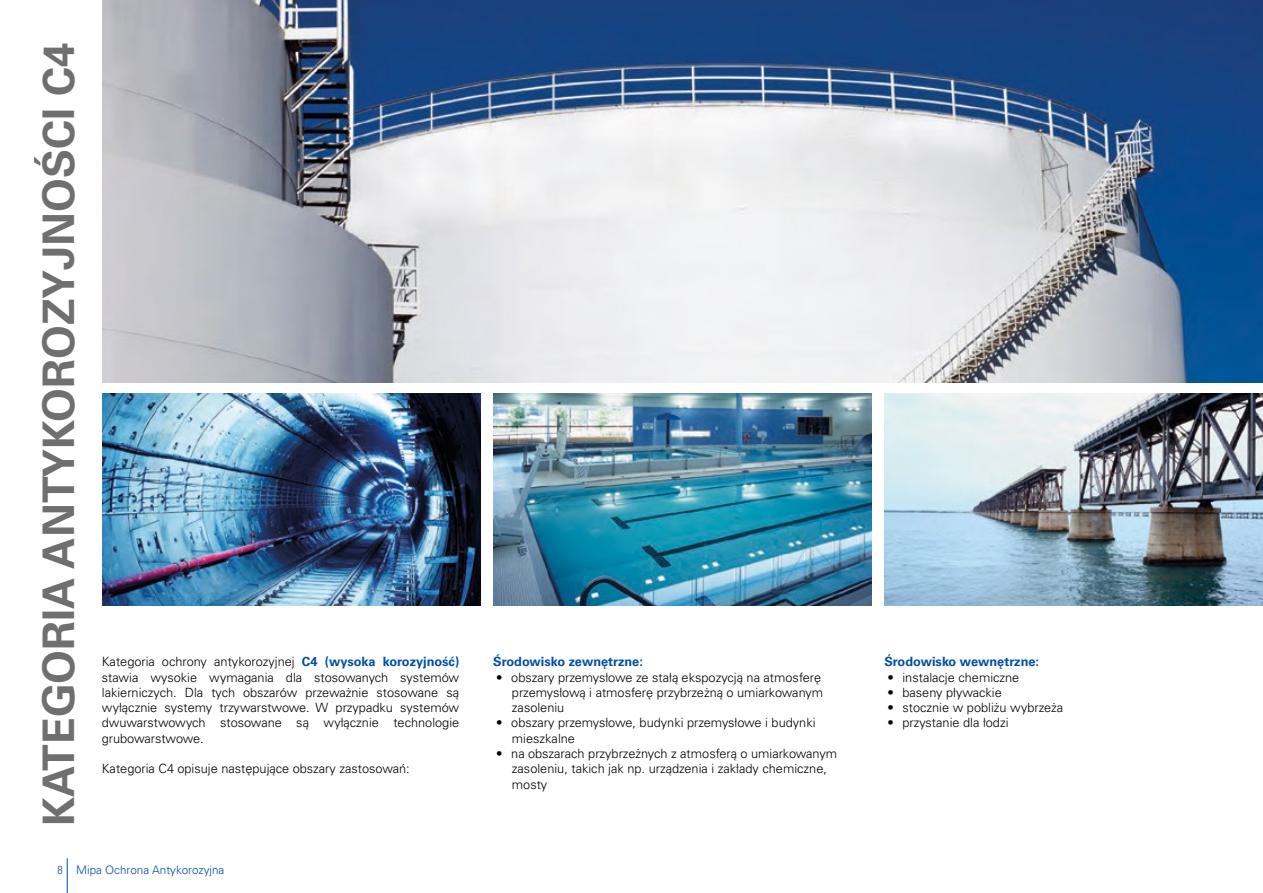
<style>
.page{position:relative;width:1263px;height:893px;background:#fff}
.page>*{position:absolute;margin:0;border:0;box-sizing:border-box;transform-origin:0 0}
.t1{font:700 43.5px "Univers LT Pro 65";color:#706f6f}
.t2{font:300 12.75px/15.3px "Univers LT Pro 45";color:#000}
.t3{font:700 12.75px "Univers LT Pro 65";color:#004f9f}
.t4{font:300 11.7px "Univers LT Pro 45";color:#004f9f}
.s1{font-family:"Univers LT Pro 65";font-weight:700;color:#004f9f}
.s2{font-family:"Univers LTCYR 47 Light Cond";font-weight:400}
</style>
<div class="page">
<img style="left:102px;top:0;width:1161px;height:383px">
<img style="left:493px;top:393px;width:379px;height:213px">
<img style="left:102px;top:393px;width:378px;height:213px">
<img style="left:884px;top:393px;width:379px;height:213px">
<hr style="left:67px;top:858px;width:1px;height:35px;background:#004f9f">
<h1 class="t1" style="left:33px;top:826px;width:785px;rotate:-90deg">KATEGORIA ANTYKOROZYJNOŚCI C4</h1>
<p class="t2" style="left:102px;top:654px;width:359px;text-align:justify">Kategoria ochrony antykorozyjnej <span class="s1">C4 (wysoka korozyjność) </span>stawia wysokie wymagania dla stosowanych systemów lakierniczych. Dla tych obszarów przeważnie stosowane są wyłącznie systemy trzywarstwowe. W przypadku systemów dwuwarstwowych stosowane są wyłącznie technologie grubowarstwowe.</p>
<p class="t2" style="left:102px;top:761px;width:309px">Kategoria C4 opisuje następujące obszary zastosowań:</p>
<p class="t4" style="left:57px;top:863px;width:168px"><span class="s2">8</span> Mipa Ochrona Antykorozyjna</p>
<p class="t3" style="left:493px;top:654px;width:151px">Środowisko zewnętrzne:</p>
<p class="t2" style="left:512px;top:669px;width:313px;text-indent:-16px">• obszary przemysłowe ze stałą ekspozycją na atmosferę przemysłową i atmosferę przybrzeżną o umiarkowanym zasoleniu</p>
<p class="t2" style="left:512px;top:715px;width:305px;text-indent:-16px">• obszary przemysłowe, budynki przemysłowe i budynki mieszkalne</p>
<p class="t2" style="left:512px;top:746px;width:327px;text-indent:-16px">• na obszarach przybrzeżnych z atmosferą o umiarkowanym zasoleniu, takich jak np. urządzenia i zakłady chemiczne, mosty</p>
<p class="t3" style="left:884px;top:654px;width:156px">Środowisko wewnętrzne:</p>
<p class="t2" style="left:887px;top:669px;width:133px">• instalacje chemiczne</p>
<p class="t2" style="left:887px;top:685px;width:116px">• baseny pływackie</p>
<p class="t2" style="left:887px;top:700px;width:177px">• stocznie w pobliżu wybrzeża</p>
<p class="t2" style="left:887px;top:715px;width:123px">• przystanie dla łodzi</p>
</div>
